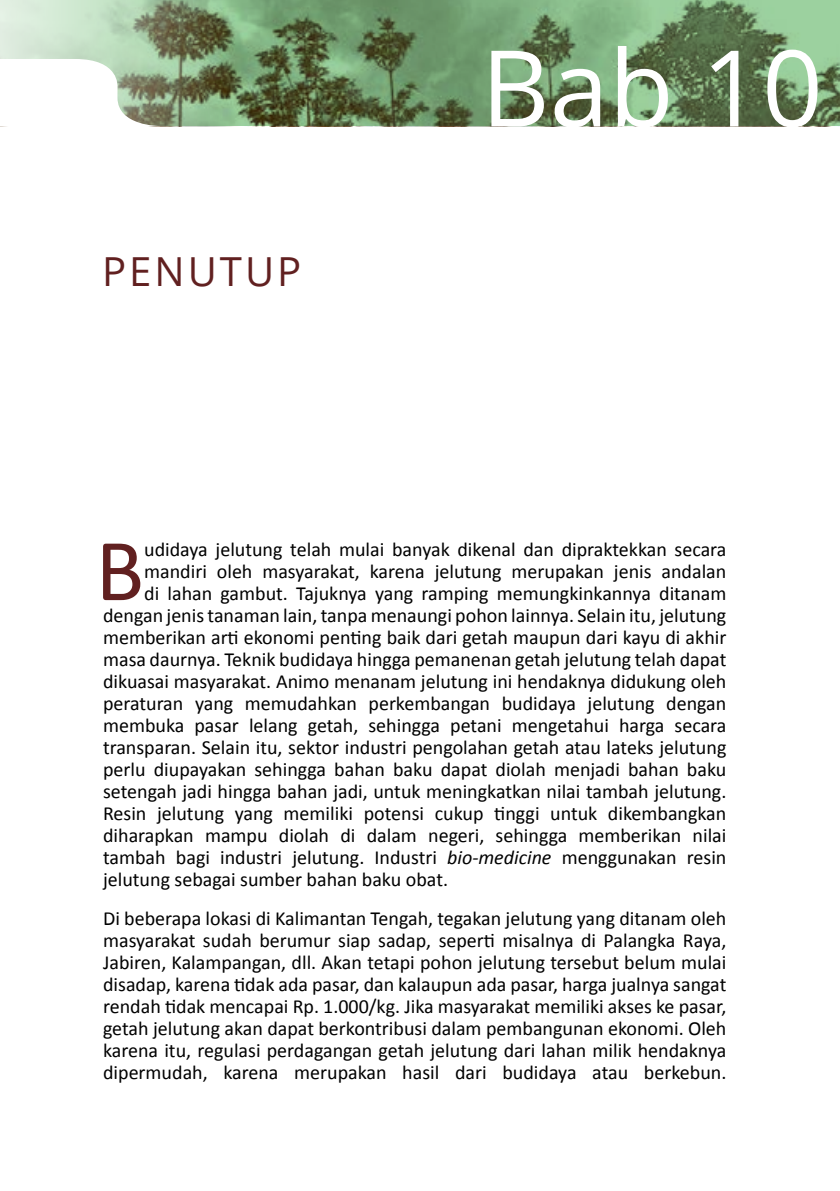
<style>
.page{position:relative;width:840px;height:1191px;background:#fff}
.page>*{position:absolute;margin:0;border:0;box-sizing:border-box;transform-origin:0 0}
.t1{font:106px "Open Sans";color:#fff}
.t2{font:89.4px "Calibri";color:#612020}
.t3{font:40px "Open Sans";letter-spacing:.075em;color:#612020}
.t4{font:20px/22px "Calibri";color:#000;text-align:justify}
.s1{font-style:italic}
</style>
<div class="page">
<img style="left:0;top:0;width:839px;height:126px">
<svg style="left:0;top:59px;width:159px;height:68px"></svg>
<h3 class="t3" style="left:102px;top:244px;width:200px">PENUTUP</h3>
<h1 class="t1" style="left:480px;top:15px;width:343px">Bab 10</h1>
<h2 class="t2" style="left:95px;top:514px;width:50px">B</h2>
<p class="t4" style="left:144px;top:538px;width:583px">udidaya jelutung telah mulai banyak dikenal dan dipraktekkan secara</p>
<p class="t4" style="left:144px;top:560px;width:583px">mandiri oleh masyarakat, karena jelutung merupakan jenis andalan</p>
<p class="t4" style="left:144px;top:582px;width:583px">di lahan gambut. Tajuknya yang ramping memungkinkannya ditanam</p>
<p class="t4" style="left:103px;top:604px;width:624px">dengan jenis tanaman lain, tanpa menaungi pohon lainnya. Selain itu, jelutung</p>
<p class="t4" style="left:103px;top:626px;width:624px">memberikan arti ekonomi penting baik dari getah maupun dari kayu di akhir</p>
<p class="t4" style="left:103px;top:648px;width:624px">masa daurnya. Teknik budidaya hingga pemanenan getah jelutung telah dapat</p>
<p class="t4" style="left:103px;top:670px;width:624px">dikuasai masyarakat. Animo menanam jelutung ini hendaknya didukung oleh</p>
<p class="t4" style="left:103px;top:692px;width:624px">peraturan yang memudahkan perkembangan budidaya jelutung dengan</p>
<p class="t4" style="left:103px;top:714px;width:624px">membuka pasar lelang getah, sehingga petani mengetahui harga secara</p>
<p class="t4" style="left:103px;top:736px;width:624px">transparan. Selain itu, sektor industri pengolahan getah atau lateks jelutung</p>
<p class="t4" style="left:103px;top:758px;width:624px">perlu diupayakan sehingga bahan baku dapat diolah menjadi bahan baku</p>
<p class="t4" style="left:103px;top:780px;width:624px">setengah jadi hingga bahan jadi, untuk meningkatkan nilai tambah jelutung.</p>
<p class="t4" style="left:103px;top:802px;width:624px">Resin jelutung yang memiliki potensi cukup tinggi untuk dikembangkan</p>
<p class="t4" style="left:103px;top:824px;width:624px">diharapkan mampu diolah di dalam negeri, sehingga memberikan nilai</p>
<p class="t4" style="left:103px;top:846px;width:624px">tambah bagi industri jelutung. Industri <span class="s1">bio-medicine</span> menggunakan resin</p>
<p class="t4" style="left:103px;top:868px;width:346px">jelutung sebagai sumber bahan baku obat.</p>
<p class="t4" style="left:103px;top:907px;width:624px">Di beberapa lokasi di Kalimantan Tengah, tegakan jelutung yang ditanam oleh masyarakat sudah berumur siap sadap, seperti misalnya di Palangka Raya, Jabiren, Kalampangan, dll. Akan tetapi pohon jelutung tersebut belum mulai disadap, karena tidak ada pasar, dan kalaupun ada pasar, harga jualnya sangat rendah tidak mencapai Rp. 1.000/kg. Jika masyarakat memiliki akses ke pasar, getah jelutung akan dapat berkontribusi dalam pembangunan ekonomi. Oleh karena itu, regulasi perdagangan getah jelutung dari lahan milik hendaknya dipermudah, karena merupakan hasil dari budidaya atau berkebun.</p>
</div>
